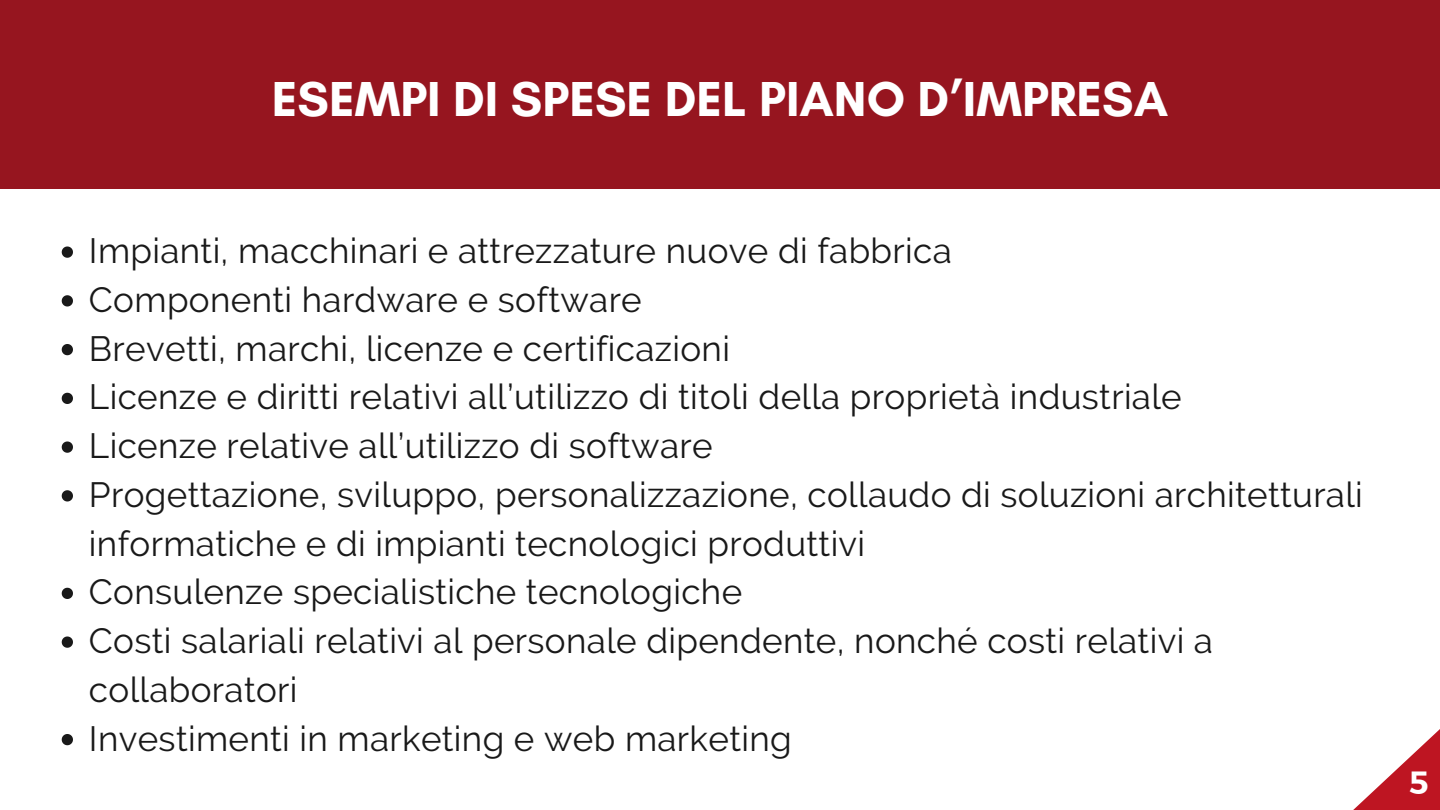
<style>
.page{position:relative;width:1440px;height:810px;background:#96151f}
.page>*{position:absolute;margin:0;border:0;box-sizing:border-box;transform-origin:0 0}
.t1{font:700 50px "Glacial Indifference";color:#fff}
.t2{font:35px/48.8px "Raleway";letter-spacing:.01em;color:#191919}
.t3{font:700 32px "Kief Montaser Semi";color:#fff}
</style>
<div class="page">
<div style="left:0;top:189px;width:1440px;height:621px;background:#fff"></div>
<svg style="left:62px;top:246px;width:11px;height:12px"></svg>
<svg style="left:62px;top:295px;width:11px;height:11px"></svg>
<svg style="left:62px;top:344px;width:11px;height:11px"></svg>
<svg style="left:62px;top:393px;width:11px;height:11px"></svg>
<svg style="left:62px;top:442px;width:11px;height:11px"></svg>
<svg style="left:62px;top:490px;width:11px;height:12px"></svg>
<svg style="left:62px;top:588px;width:11px;height:11px"></svg>
<svg style="left:62px;top:636px;width:11px;height:12px"></svg>
<svg style="left:62px;top:734px;width:11px;height:11px"></svg>
<svg style="left:1353px;top:729px;width:87px;height:81px"></svg>
<h1 class="t1" style="left:272px;top:69px;width:898px">ESEMPI DI SPESE DEL PIANO D’IMPRESA</h1>
<p class="t2" style="left:89px;top:226px;width:864px">Impianti, macchinari e attrezzature nuove di fabbrica</p>
<p class="t2" style="left:89px;top:275px;width:554px">Componenti hardware e software</p>
<p class="t2" style="left:89px;top:324px;width:643px">Brevetti, marchi, licenze e certificazioni</p>
<p class="t2" style="left:89px;top:372px;width:1094px">Licenze e diritti relativi all’utilizzo di titoli della proprietà industriale</p>
<p class="t2" style="left:89px;top:421px;width:625px">Licenze relative all’utilizzo di software</p>
<p class="t2" style="left:89px;top:470px;width:1275px">Progettazione, sviluppo, personalizzazione, collaudo di soluzioni architetturali informatiche e di impianti tecnologici produttivi</p>
<p class="t2" style="left:89px;top:567px;width:655px">Consulenze specialistiche tecnologiche</p>
<p class="t2" style="left:89px;top:616px;width:1126px">Costi salariali relativi al personale dipendente, nonché costi relativi a collaboratori</p>
<p class="t2" style="left:89px;top:714px;width:704px">Investimenti in marketing e web marketing</p>
<p class="t3" style="left:1409px;top:763px;width:21px">5</p>
</div>
